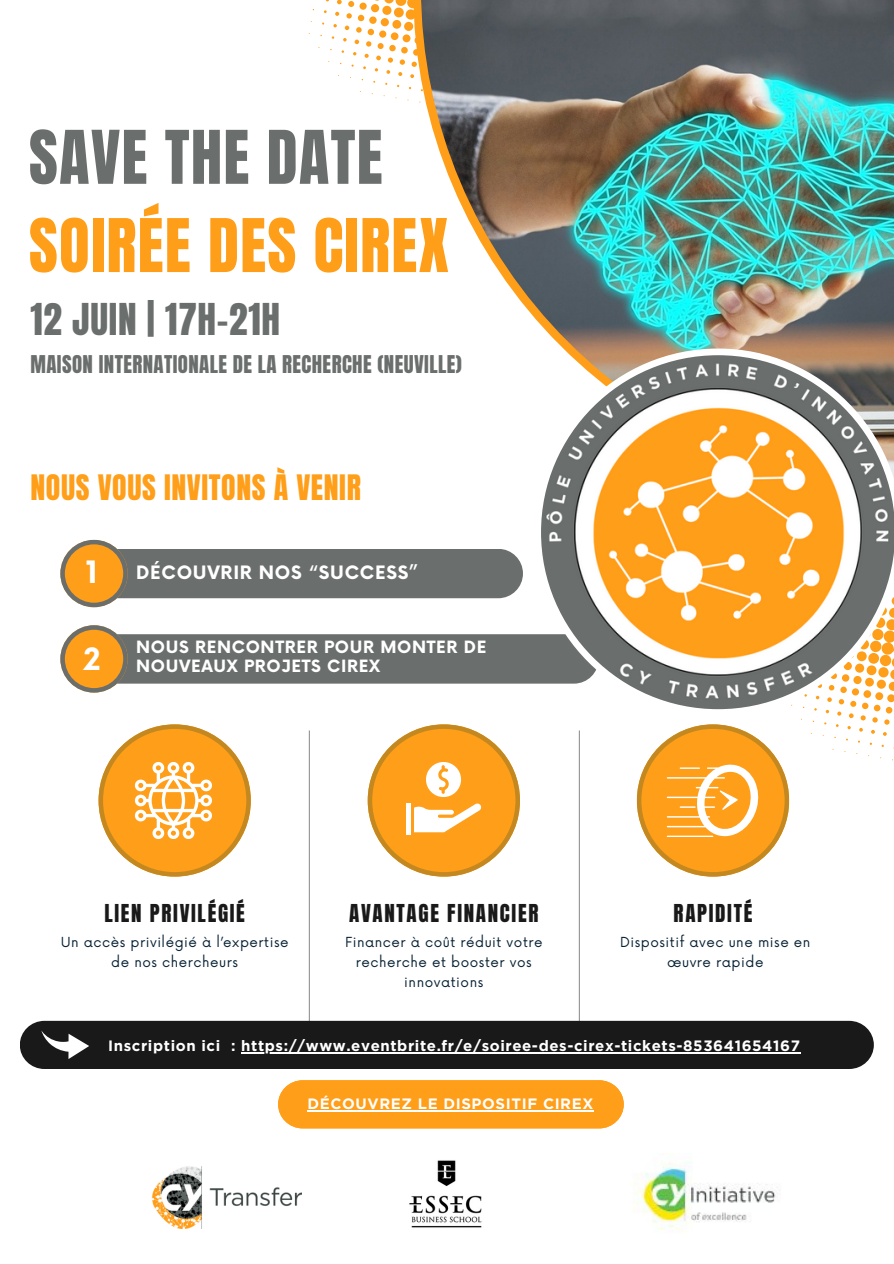
<style>
.page{position:relative;width:894px;height:1264px;background:#fff}
.page>*{position:absolute;margin:0;border:0;box-sizing:border-box;transform-origin:0 0}
.t1{font:62.85px "Anton";letter-spacing:.02em;color:#ff9e19}
.t2{font:62.85px "Anton";letter-spacing:.02em;color:#6a6e6c}
.t3{font:37.35px "Anton";letter-spacing:.02em;color:#6a6e6c}
.t4{font:700 30px "Now";color:#fff}
.t5{font:29.85px "Anton";letter-spacing:.02em;color:#ff9e19}
.t6{font:21px "Anton";letter-spacing:.08em;color:#191919}
.t7{font:20.85px "Anton";letter-spacing:.02em;color:#6a6e6c}
.t8{font:700 18px "Now";letter-spacing:.04em;color:#fff}
.t9{font:700 16.5px/19.2px "Now";letter-spacing:.04em;color:#fff}
.t10{font:700 15px "Gotham";letter-spacing:.04em;color:#fff}
.t11{font:13.5px/20.2px "Now";letter-spacing:.04em;color:#062133;text-align:center}
</style>
<div class="page">
<div style="left:79px;top:549px;width:444px;height:49px;background:#6a6e6c;border-radius:25px"></div>
<div style="left:79px;top:634px;width:519px;height:49px;background:#6a6e6c;border-radius:25px"></div>
<svg style="left:60px;top:540px;width:68px;height:67px"></svg>
<svg style="left:60px;top:625px;width:68px;height:67px"></svg>
<svg style="left:872px;top:717px;width:5px;height:5px"></svg>
<svg style="left:884px;top:719px;width:5px;height:5px"></svg>
<svg style="left:860px;top:716px;width:5px;height:4px"></svg>
<svg style="left:883px;top:732px;width:3px;height:4px"></svg>
<svg style="left:308px;top:0;width:105px;height:101px"></svg>
<img style="left:421px;top:0;width:472px;height:348px">
<hr style="left:578px;top:730px;width:1px;height:309px;background:#949494">
<hr style="left:309px;top:730px;width:1px;height:309px;background:#949494">
<img style="left:633px;top:1153px;width:143px;height:79px">
<svg style="left:534px;top:348px;width:359px;height:368px"></svg>
<svg style="left:98px;top:724px;width:152px;height:152px"></svg>
<svg style="left:367px;top:724px;width:152px;height:152px"></svg>
<svg style="left:636px;top:724px;width:152px;height:152px"></svg>
<div style="left:20px;top:1020px;width:853px;height:48px;background:#191919"></div>
<img style="left:151px;top:1166px;width:150px;height:62px">
<img style="left:409px;top:1160px;width:73px;height:68px">
<hr style="left:241px;top:1052px;width:559px;height:1px;background:#fff">
<div style="left:278px;top:1080px;width:345px;height:48px;background:#ff9e19"></div>
<hr style="left:307px;top:1109px;width:287px;height:2px;background:#fff">
<h3 class="t2" style="left:29px;top:112px;width:355px">SAVE THE DATE</h3>
<p class="t1" style="left:29px;top:200px;width:421px">SOIRÉE DES CIREX</p>
<p class="t3" style="left:30px;top:293px;width:251px">12 JUIN | 17H-21H</p>
<p class="t7" style="left:30px;top:349px;width:432px">MAISON INTERNATIONALE DE LA RECHERCHE (NEUVILLE)</p>
<p class="t5" style="left:30px;top:466px;width:332px">NOUS VOUS INVITONS À VENIR</p>
<h5 class="t4" style="left:86px;top:556px;width:14px">1</h5>
<p class="t8" style="left:136px;top:563px;width:283px">DÉCOUVRIR NOS “SUCCESS”</p>
<p class="t4" style="left:83px;top:642px;width:19px">2</p>
<p class="t9" style="left:136px;top:638px;width:351px">NOUS RENCONTRER POUR MONTER DE<br>NOUVEAUX PROJETS CIREX</p>
<h5 class="t6" style="left:104px;top:897px;width:142px">LIEN PRIVILÉGIÉ</h5>
<p class="t11" style="left:61px;top:932px;width:229px">Un accès privilégié à l’expertise de nos chercheurs</p>
<h4 class="t6" style="left:349px;top:897px;width:191px">AVANTAGE FINANCIER</h4>
<p class="t11" style="left:345px;top:932px;width:199px">Financer à coût réduit votre recherche et booster vos innovations</p>
<h4 class="t6" style="left:673px;top:897px;width:80px">RAPIDITÉ</h4>
<h4 class="t11" style="left:619px;top:932px;width:192px">Dispositif avec une mise en œuvre rapide</h4>
<h4 class="t10" style="left:108px;top:1036px;width:693px">Inscription ici : https://www.eventbrite.fr/e/soiree-des-cirex-tickets-853641654167</h4>
<p class="t10" style="left:307px;top:1094px;width:287px">DÉCOUVREZ LE DISPOSITIF CIREX</p>
</div>
